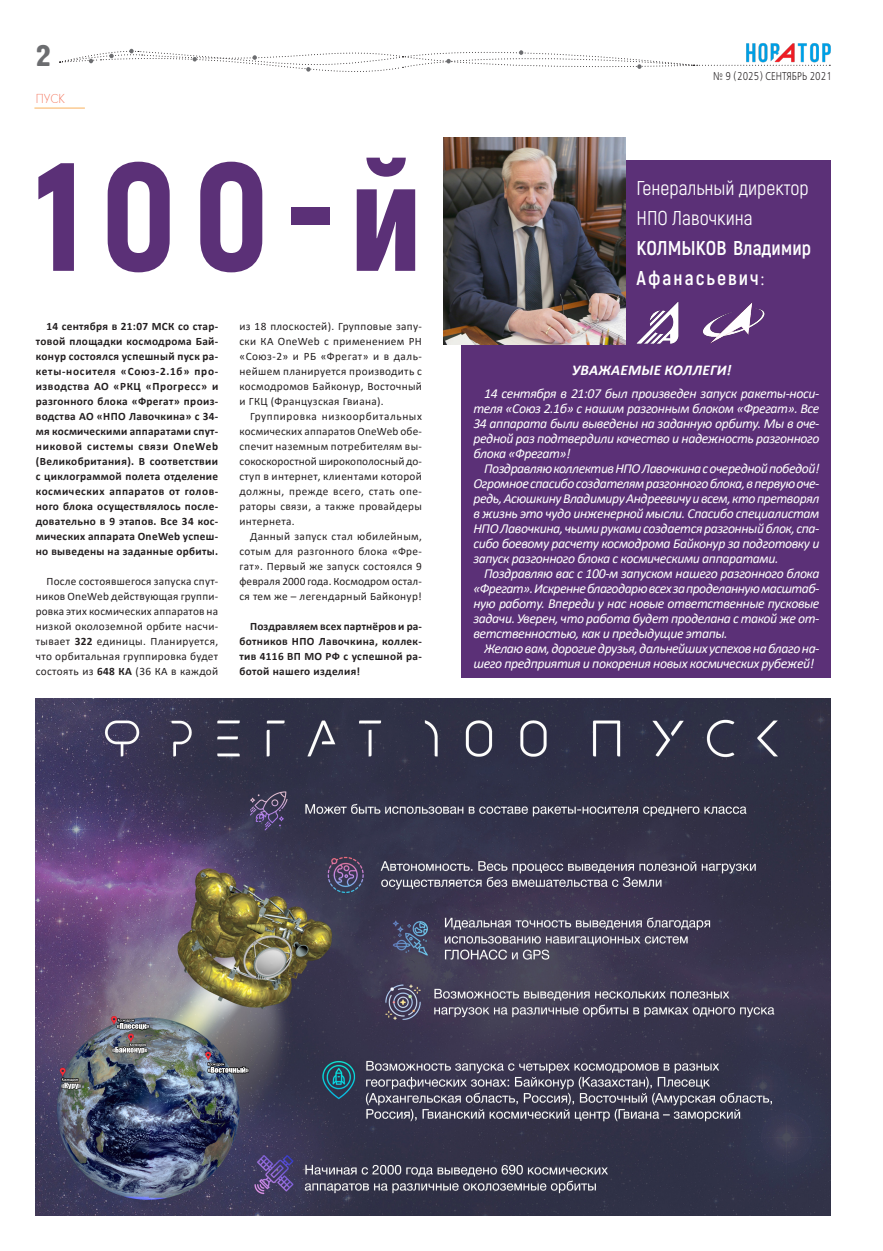
<style>
.page{position:relative;width:883px;height:1251px;background:#fff}
.page>*{position:absolute;margin:0;border:0;box-sizing:border-box;transform-origin:0 0}
.Заголовок_4{font:900 153.75px "Akrobat";color:#5b3077}
.загловок_3{font:30.12px "Hermes CTT";color:#6c6d70;scale:1.05 1}
.t1{font:20px "Akrobat";color:#fff}
.t2{font:700 20px/30px "Akrobat";letter-spacing:.005em;color:#fff}
.t3{font:italic 700 15px "Calibri";letter-spacing:.02em;color:#fff}
.t4{font:italic 13.75px/15px "Calibri";letter-spacing:-.03em;color:#fff;text-align:justify}
.заголовок_панорамы{font:13.5px "Futura Light C";color:#f37259;scale:.89 1}
.t5{font:11.25px/15px "Calibri";letter-spacing:.03em;color:#231f20;text-align:justify}
.t6{font:700 11.25px/15px "Calibri";letter-spacing:.03em;color:#231f20;text-align:justify}
.заголовок_панорамы-2{font:11.25px "Free Set C";letter-spacing:.01em;color:#231f20;scale:.8 1}
.s1{font-weight:700}
.s2{font-weight:400}
</style>
<div class="page">
<div style="left:461px;top:160px;width:369px;height:518px;background:#5b3077"></div>
<svg style="left:60px;top:48px;width:685px;height:24px"></svg>
<img style="left:746px;top:43px;width:85px;height:23px">
<hr style="left:33px;top:106px;width:54px;height:3px;background:#fff463;opacity:.75">
<img style="left:36px;top:698px;width:794px;height:517px">
<img style="left:443px;top:138px;width:182px;height:206px">
<img style="left:617px;top:283px;width:62px;height:62px">
<img style="left:702px;top:303px;width:63px;height:41px">
<p class="загловок_3" style="left:36px;top:38px;width:15px">2</p>
<p class="заголовок_панорамы" style="left:36px;top:91px;width:34px">ПУСК</p>
<p class="Заголовок_4" style="left:35px;top:117px;width:389px">100-й</p>
<p class="t6" style="left:36px;top:319px;width:184px;text-indent:11px">14 сентября в 21:07 МСК со стар&shy;товой площадки космодрома Бай&shy;конур состоялся успешный пуск ра&shy;кеты-носителя «Союз-2.1б» про&shy;изводства АО «РКЦ «Прогресс» и разгонного блока «Фрегат» произ&shy;водства АО «НПО Лавочкина» с 34- мя космическими аппаратами спут&shy;никовой системы связи OneWeb (Великобритания). В соответствии с циклограммой полета отделение космических аппаратов от голов&shy;ного блока осуществлялось после&shy;довательно в 9 этапов. Все 34 кос&shy;мических аппарата OneWeb успеш&shy;но выведены на заданные орбиты.</p>
<p class="t5" style="left:36px;top:573px;width:184px;text-indent:11px">После состоявшегося запуска спут&shy;ников OneWeb действующая группи&shy;ровка этих космических аппаратов на низкой околоземной орбите насчи&shy;тывает <span class="s1">322</span> единицы. Планируется, что орбитальная группировка будет состоять из <span class="s1">648 КА</span> (36 КА в каждой</p>
<p class="t5" style="left:239px;top:318px;width:184px">из 18 плоскостей). Групповые запу&shy;ски КА OneWeb с применением РН «Союз-2» и РБ «Фрегат» и в даль&shy;нейшем планируется производить с космодромов Байконур, Восточный и ГКЦ (Французская Гвиана).</p>
<p class="t5" style="left:239px;top:408px;width:184px;text-indent:11px">Группировка низкоорбитальных космических аппаратов OneWeb обе&shy;спечит наземным потребителям вы&shy;сокоскоростной широкополосный до&shy;ступ в интернет, клиентами которой должны, прежде всего, стать опе&shy;раторы связи, а также провайдеры интернета.</p>
<p class="t5" style="left:239px;top:528px;width:184px;text-indent:11px">Данный запуск стал юбилейным, сотым для разгонного блока «Фре&shy;гат». Первый же запуск состоялся 9 февраля 2000 года. Космодром остал&shy;ся тем же – легендарный Байконур!</p>
<p class="t6" style="left:239px;top:619px;width:184px;text-indent:11px">Поздравляем всех партнёров и ра&shy;ботников НПО Лавочкина, коллек&shy;тив 4116 ВП МО РФ с успешной ра&shy;ботой нашего изделия!</p>
<p class="заголовок_панорамы-2" style="left:713px;top:69px;width:150px">№ 9 (2025) СЕНТЯБРЬ 2021</p>
<p class="t1" style="left:636px;top:176px;width:174px">Генеральный директор</p>
<p class="t1" style="left:636px;top:206px;width:118px">НПО Лавочкина</p>
<p class="t2" style="left:636px;top:233px;width:176px">КОЛМЫКОВ Владимир<br>Афанасьевич<span class="s2">:</span></p>
<p class="t3" style="left:572px;top:359px;width:161px">УВАЖАЕМЫЕ КОЛЛЕГИ!</p>
<p class="t4" style="left:473px;top:385px;width:347px;text-indent:11px">14 сентября в 21:07 был произведен запуск ракеты-носи&shy;теля «Союз 2.1б» с нашим разгонным блоком «Фрегат». Все 34 аппарата были выведены на заданную орбиту. Мы в оче&shy;редной раз подтвердили качество и надежность разгонного блока «Фрегат»!</p>
<p class="t4" style="left:473px;top:460px;width:347px;text-indent:11px">Поздравляю коллектив НПО Лавочкина с очередной победой!<br>Огромное спасибо создателям разгонного блока, в первую оче&shy;редь, Асюшкину Владимиру Андреевичу и всем, кто претворял в жизнь это чудо инженерной мысли. Спасибо специалистам НПО Лавочкина, чьими руками создается разгонный блок, спа&shy;сибо боевому расчету космодрома Байконур за подготовку и запуск разгонного блока с космическими аппаратами.</p>
<p class="t4" style="left:473px;top:565px;width:347px;text-indent:11px">Поздравляю вас с 100-м запуском нашего разгонного блока «Фрегат». Искренне благодарю всех за проделанную масштаб&shy;ную работу. Впереди у нас новые ответственные пусковые задачи. Уверен, что работа будет проделана с такой же от&shy;ветственностью, как и предыдущие этапы.</p>
<p class="t4" style="left:473px;top:640px;width:347px;text-indent:11px">Желаю вам, дорогие друзья, дальнейших успехов на благо на&shy;шего предприятия и покорения новых космических рубежей!</p>
</div>
